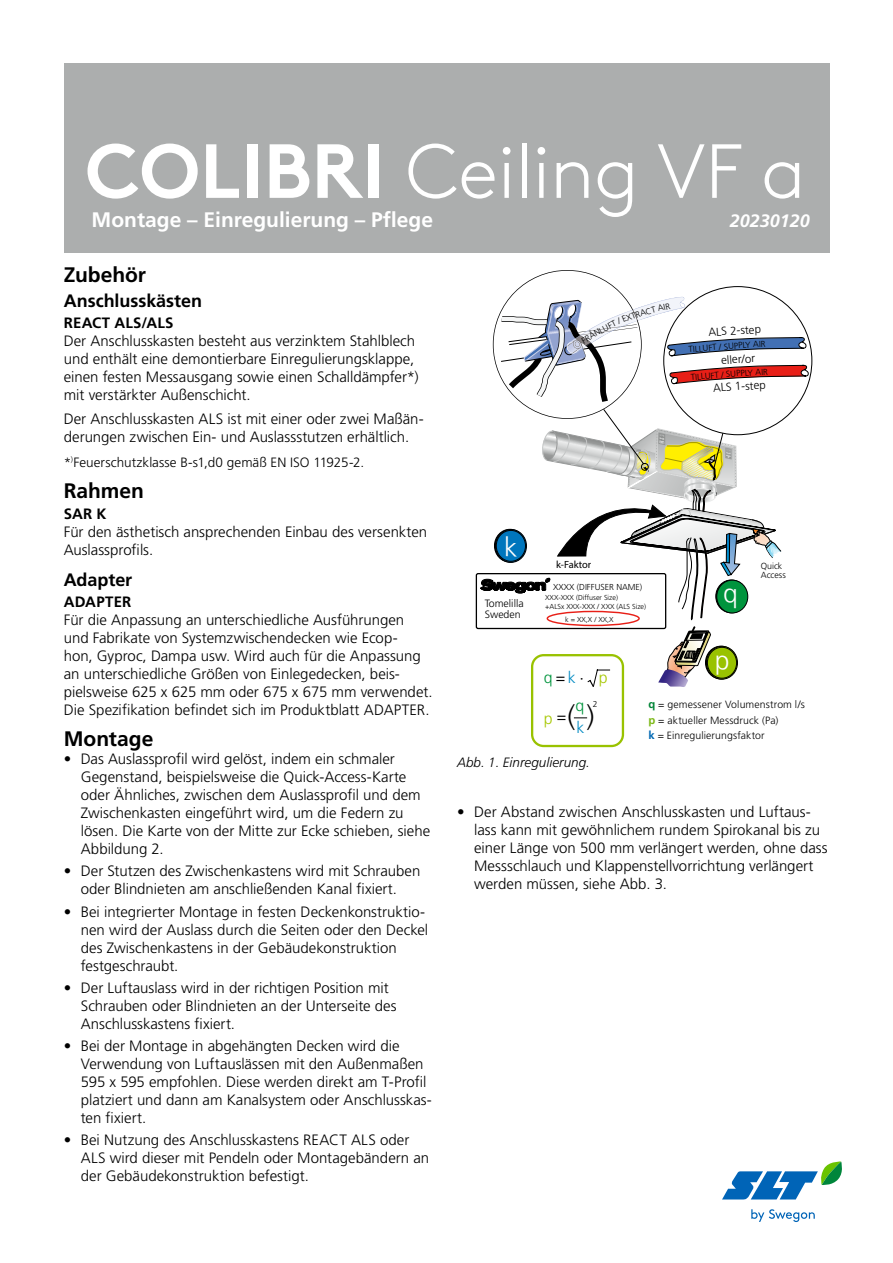
<style>
.page{position:relative;width:893px;height:1263px;background:#fff}
.page>*{position:absolute;margin:0;border:0;box-sizing:border-box;transform-origin:0 0}
.t1{font:300 76.5px "Swegon Brown";color:#fff}
.t2{font:300 28.95px "Frutiger";color:#000}
.t3{font:700 21px "Frutiger LT Pro";color:#fff}
.t4{font:700 21px "Frutiger LT Pro";letter-spacing:-.005em;color:#000}
.t5{font:700 18px "Frutiger LT Pro";color:#000}
.t6{font:italic 700 18px "Frutiger LT Pro";color:#fff}
.t7{font:300 16.2px "Frutiger";color:#00943d}
.t8{font:300 16.2px "Frutiger";color:#a6c700}
.t9{font:300 16.2px "Frutiger";color:#008ac2}
.t10{font:300 15px/18px "Frutiger LT Pro";color:#000}
.t11{font:700 15px "Frutiger LT Pro";letter-spacing:.01em;color:#000}
.t12{font:300 13.5px "Frutiger LT Pro";letter-spacing:.005em;color:#000}
.t13{font:italic 300 13.5px "Frutiger LT Pro";color:#000}
.t14{font:300 11.55px "Frutiger";color:#000}
.t15{font:300 10.65px/10.6px "Frutiger";color:#000}
.t16{font:300 10.5px/15.8px "Frutiger LT Pro";letter-spacing:.01em;color:#000}
.t17{font:10.5px "Myriad Pro";color:#000}
.t18{font:300 8.85px/8.9px "Frutiger";color:#000}
.t19{font:300 8.7px "Frutiger";color:#000}
.t20{font:300 8.55px "Frutiger";color:#000}
.t21{font:300 7.2px/9.4px "Frutiger";color:#000}
.s1{font-weight:700}
.s2{color:#000}
.s3{color:#008ac2}
.s4{font-size:16.2px}
.s5{font-weight:700;font-size:11.4px;color:#008436}
.s6{font-weight:700;font-size:11.4px;color:#7cb817}
.s7{font-weight:700;font-size:11.4px;color:#0068b3}
</style>
<div class="page">
<div style="left:531px;top:654px;width:93px;height:93px;border:2px solid #99c200;border-radius:12px"></div>
<svg style="left:574px;top:717px;width:13px;height:1px"></svg>
<svg style="left:751px;top:1209px;width:64px;height:13px"></svg>
<svg style="left:722px;top:1161px;width:120px;height:38px"></svg>
<div style="left:64px;top:64px;width:765px;height:189px;background:#acaeae"></div>
<svg style="left:480px;top:270px;width:329px;height:418px"></svg>
<h1 class="t1" style="left:85px;top:115px;width:722px"><span class="s1">COLIBRI</span> Ceiling VF a</h1>
<h3 class="t3" style="left:92px;top:207px;width:343px">Montage – Einregulierung – Pflege</h3>
<p class="t6" style="left:730px;top:211px;width:82px">20230120</p>
<h3 class="t4" style="left:64px;top:263px;width:84px">Zubehör</h3>
<p class="t5" style="left:64px;top:290px;width:140px">Anschlusskästen</p>
<p class="t11" style="left:64px;top:314px;width:111px">REACT ALS/ALS</p>
<p class="t10" style="left:64px;top:332px;width:356px">Der Anschlusskasten besteht aus verzinktem Stahlblech und enthält eine demontierbare Einregulierungsklappe, einen festen Messausgang sowie einen Schalldämpfer*) mit verstärkter Außenschicht.</p>
<p class="t10" style="left:64px;top:410px;width:361px">Der Anschlusskasten ALS ist mit einer oder zwei Maßän&shy;derungen zwischen Ein- und Auslassstutzen erhältlich.</p>
<p class="t12" style="left:64px;top:454px;width:302px">*<sup>)</sup>Feuerschutzklasse B-s1,d0 gemäß EN ISO 11925-2.</p>
<h3 class="t4" style="left:64px;top:478px;width:82px">Rahmen</h3>
<p class="t11" style="left:64px;top:504px;width:44px">SAR K</p>
<p class="t10" style="left:64px;top:523px;width:365px">Für den ästhetisch ansprechenden Einbau des versenkten<br>Auslassprofils.</p>
<p class="t5" style="left:64px;top:569px;width:70px">Adapter</p>
<p class="t11" style="left:64px;top:592px;width:69px">ADAPTER</p>
<p class="t10" style="left:64px;top:610px;width:370px">Für die Anpassung an unterschiedliche Ausführungen und Fabrikate von Systemzwischendecken wie Ecop-<br>hon, Gyproc, Dampa usw. Wird auch für die Anpassung an unterschiedliche Größen von Einlegedecken, beis&shy;pielsweise 625 x 625 mm oder 675 x 675 mm verwendet.<br>Die Spezifikation befindet sich im Produktblatt ADAPTER.</p>
<h3 class="t4" style="left:64px;top:726px;width:91px">Montage</h3>
<p class="t10" style="left:81px;top:750px;width:351px;text-indent:-17px">• Das Auslassprofil wird gelöst, indem ein schmaler Gegenstand, beispielsweise die Quick-Access-Karte oder Ähnliches, zwischen dem Auslassprofil und dem Zwischenkasten eingeführt wird, um die Federn zu lösen. Die Karte von der Mitte zur Ecke schieben, siehe Abbildung 2.</p>
<p class="t10" style="left:64px;top:862px;width:358px;text-align:center">• Der Stutzen des Zwischenkastens wird mit Schrauben oder Blindnieten am anschließenden Kanal fixiert.</p>
<p class="t10" style="left:81px;top:902px;width:349px;text-indent:-17px">• Bei integrierter Montage in festen Deckenkonstruktio&shy;nen wird der Auslass durch die Seiten oder den Deckel des Zwischenkastens in der Gebäudekonstruktion festgeschraubt.</p>
<p class="t10" style="left:81px;top:979px;width:317px;text-indent:-17px">• Der Luftauslass wird in der richtigen Position mit<br>Schrauben oder Blindnieten an der Unterseite des<br>Anschlusskastens fixiert.</p>
<p class="t10" style="left:81px;top:1037px;width:352px;text-indent:-17px">• Bei der Montage in abgehängten Decken wird die Verwendung von Luftauslässen mit den Außenmaßen 595 x 595 empfohlen. Diese werden direkt am T-Profil platziert und dann am Kanalsystem oder Anschlusskas&shy;ten fixiert.</p>
<p class="t10" style="left:81px;top:1131px;width:350px;text-indent:-17px">• Bei Nutzung des Anschlusskastens REACT ALS oder<br>ALS wird dieser mit Pendeln oder Montagebändern an der Gebäudekonstruktion befestigt.</p>
<p class="t14" style="left:730px;top:324px;width:20px;rotate:-3deg">2-st</p>
<p class="t19" style="left:691px;top:372px;width:47px;rotate:-5deg">TILLUFT / SU</p>
<p class="t19" style="left:688px;top:345px;width:47px;rotate:-5deg">TILLUFT / SU</p>
<p class="t14" style="left:721px;top:354px;width:18px;rotate:-4deg">elle</p>
<p class="t14" style="left:735px;top:380px;width:20px;rotate:-3deg">1-st</p>
<p class="t17" style="left:556px;top:558px;width:37px">k-Faktor</p>
<p class="t19" style="left:553px;top:582px;width:91px">XXXX (DIFFUSER NAME)</p>
<p class="t15" style="left:485px;top:598px;width:40px">Tomelilla<br>Sweden</p>
<p class="t21" style="left:545px;top:593px;width:103px">XXX-XXX (Diffuser Size)<br>+ALSx XXX-XXX / XXX (ALS Size)</p>
<p class="t21" style="left:565px;top:614px;width:50px">k = XX,X / XX,X</p>
<p class="t18" style="left:761px;top:562px;width:27px">Quick<br>Access</p>
<p class="t7" style="left:544px;top:669px;width:34px">q<span class="s2">=</span><span class="s3">k</span></p>
<p class="t8" style="left:599px;top:669px;width:10px">p</p>
<p class="t9" style="left:576px;top:718px;width:9px">k</p>
<h2 class="t2" style="left:557px;top:700px;width:39px"><span class="s4">=</span>( )</h2>
<p class="t20" style="left:593px;top:699px;width:6px">2</p>
<p class="t16" style="left:648px;top:697px;width:158px"><span class="s5">q</span> = gemessener Volumenstrom l/s <span class="s6">p</span> = aktueller Messdruck (Pa)<br><span class="s7">k</span> = Einregulierungsfaktor</p>
<p class="t7" style="left:575px;top:697px;width:10px">q</p>
<p class="t8" style="left:544px;top:709px;width:10px">p</p>
<p class="t13" style="left:457px;top:754px;width:134px">Abb. 1. Einregulierung.</p>
<p class="t10" style="left:474px;top:803px;width:355px;text-indent:-17px">• Der Abstand zwischen Anschlusskasten und Luftaus&shy;lass kann mit gewöhnlichem rundem Spirokanal bis zu einer Länge von 500 mm verlängert werden, ohne dass Messschlauch und Klappenstellvorrichtung verlängert werden müssen, siehe Abb. 3.</p>
</div>
